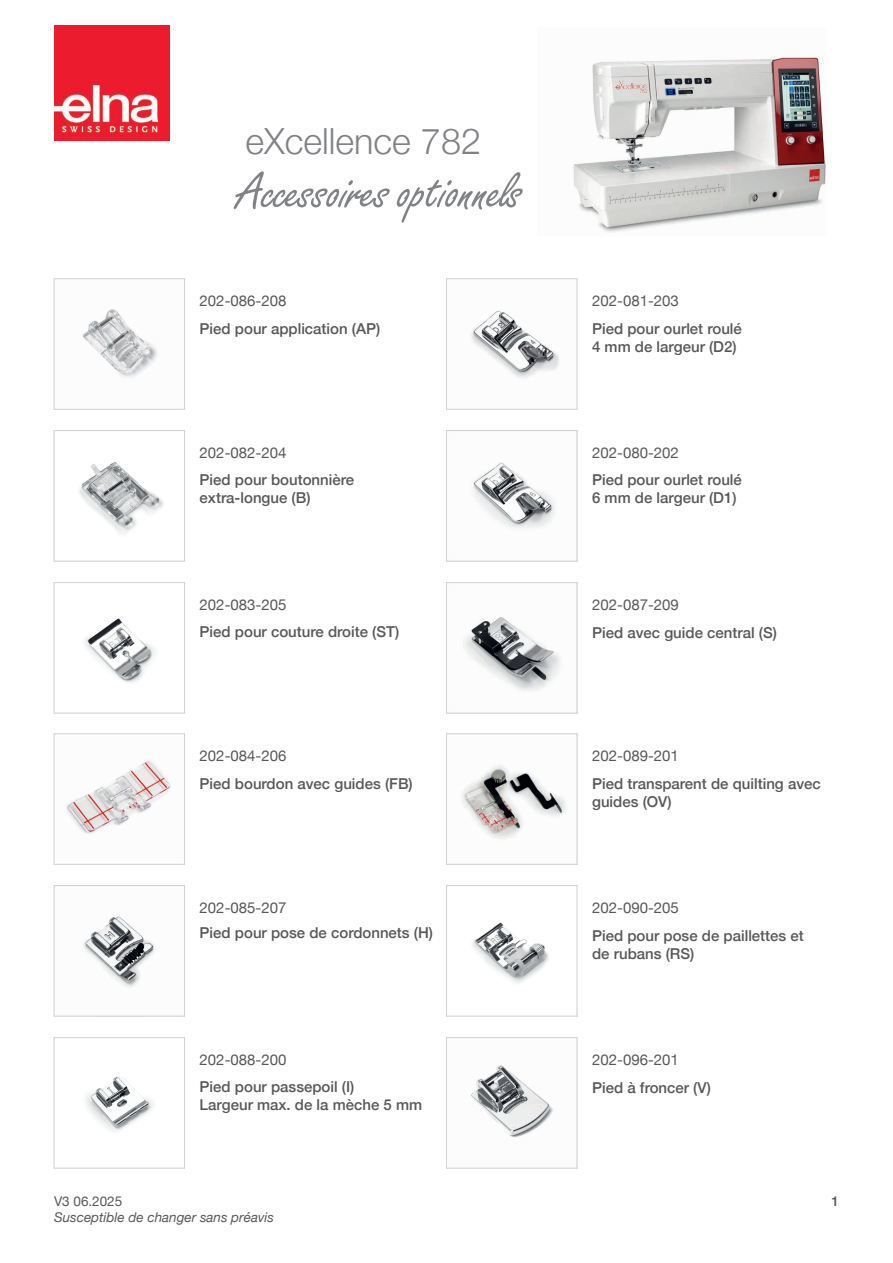
<style>
.page{position:relative;width:893px;height:1263px;background:#fff}
.page>*{position:absolute;margin:0;border:0;box-sizing:border-box;transform-origin:0 0}
.t1{font:52.5px "Freestyle Script Std";color:#808285}
.t2{font:300 36px "Helvetica Neue";color:#808285}
.t3{font:500 15px/18px "Helvetica Neue";color:#57585a}
.t4{font:15px "Helvetica Neue";color:#57585a}
.t5{font:italic 13.5px "Helvetica Neue";color:#57585a}
.t6{font:13.5px "Helvetica Neue";color:#57585a}
.t7{font:500 13.5px "Helvetica Neue";color:#57585a}
</style>
<div class="page">
<img style="left:54px;top:26px;width:115px;height:115px">
<img style="left:82px;top:309px;width:75px;height:69px">
<div style="left:54px;top:278px;width:131px;height:132px;border:1px solid #d1d2d4"></div>
<img style="left:79px;top:462px;width:85px;height:72px">
<div style="left:54px;top:430px;width:131px;height:131px;border:1px solid #d1d2d4"></div>
<img style="left:84px;top:618px;width:71px;height:65px">
<div style="left:54px;top:582px;width:131px;height:131px;border:1px solid #d1d2d4"></div>
<img style="left:66px;top:760px;width:105px;height:74px">
<div style="left:54px;top:733px;width:131px;height:132px;border:1px solid #d1d2d4"></div>
<img style="left:83px;top:916px;width:72px;height:72px">
<div style="left:54px;top:885px;width:131px;height:131px;border:1px solid #d1d2d4"></div>
<img style="left:86px;top:1076px;width:67px;height:56px">
<div style="left:54px;top:1037px;width:131px;height:131px;border:1px solid #d1d2d4"></div>
<img style="left:470px;top:310px;width:89px;height:69px">
<div style="left:446px;top:278px;width:131px;height:132px;border:1px solid #d1d2d4"></div>
<img style="left:472px;top:462px;width:83px;height:68px">
<div style="left:446px;top:430px;width:131px;height:131px;border:1px solid #d1d2d4"></div>
<img style="left:463px;top:617px;width:97px;height:74px">
<div style="left:446px;top:582px;width:131px;height:131px;border:1px solid #d1d2d4"></div>
<img style="left:461px;top:765px;width:105px;height:74px">
<div style="left:446px;top:733px;width:131px;height:132px;border:1px solid #d1d2d4"></div>
<img style="left:472px;top:922px;width:77px;height:61px">
<div style="left:446px;top:885px;width:131px;height:131px;border:1px solid #d1d2d4"></div>
<img style="left:471px;top:1065px;width:82px;height:73px">
<div style="left:446px;top:1037px;width:131px;height:131px;border:1px solid #d1d2d4"></div>
<img style="left:573px;top:56px;width:252px;height:176px">
<h2 class="t2" style="left:246px;top:112px;width:237px">eXcellence 782</h2>
<h1 class="t1" style="left:236px;top:160px;width:287px">Accessoires optionnels</h1>
<p class="t4" style="left:200px;top:290px;width:88px">202-086-208</p>
<p class="t4" style="left:592px;top:290px;width:88px">202-081-203</p>
<p class="t3" style="left:200px;top:319px;width:182px">Pied pour application (AP)</p>
<p class="t3" style="left:592px;top:319px;width:151px">Pied pour ourlet roulé<br>4 mm de largeur (D2)</p>
<p class="t4" style="left:200px;top:441px;width:88px">202-082-204</p>
<p class="t4" style="left:592px;top:441px;width:88px">202-080-202</p>
<p class="t3" style="left:200px;top:470px;width:156px">Pied pour boutonnière extra-longue (B)</p>
<p class="t3" style="left:592px;top:470px;width:151px">Pied pour ourlet roulé<br>6 mm de largeur (D1)</p>
<p class="t4" style="left:200px;top:593px;width:88px">202-083-205</p>
<p class="t4" style="left:592px;top:593px;width:88px">202-087-209</p>
<p class="t3" style="left:200px;top:622px;width:201px">Pied pour couture droite (ST)</p>
<p class="t3" style="left:592px;top:623px;width:186px">Pied avec guide central (S)</p>
<p class="t4" style="left:200px;top:745px;width:88px">202-084-206</p>
<p class="t4" style="left:592px;top:745px;width:88px">202-089-201</p>
<p class="t3" style="left:200px;top:774px;width:215px">Pied bourdon avec guides (FB)</p>
<p class="t3" style="left:592px;top:773px;width:230px">Pied transparent de quilting avec guides (OV)</p>
<p class="t4" style="left:200px;top:896px;width:88px">202-085-207</p>
<p class="t4" style="left:592px;top:896px;width:88px">202-090-205</p>
<p class="t3" style="left:200px;top:923px;width:235px">Pied pour pose de cordonnets (H)</p>
<p class="t3" style="left:592px;top:926px;width:213px">Pied pour pose de paillettes et de rubans (RS)</p>
<p class="t4" style="left:200px;top:1048px;width:88px">202-088-200</p>
<p class="t4" style="left:592px;top:1048px;width:88px">202-096-201</p>
<p class="t3" style="left:200px;top:1077px;width:224px">Pied pour passepoil (I)<br>Largeur max. de la mèche 5 mm</p>
<p class="t3" style="left:592px;top:1078px;width:120px">Pied à froncer (V)</p>
<p class="t6" style="left:54px;top:1191px;width:70px">V3 06.2025</p>
<p class="t7" style="left:831px;top:1190px;width:9px">1</p>
<p class="t5" style="left:54px;top:1207px;width:222px">Susceptible de changer sans préavis</p>
</div>
